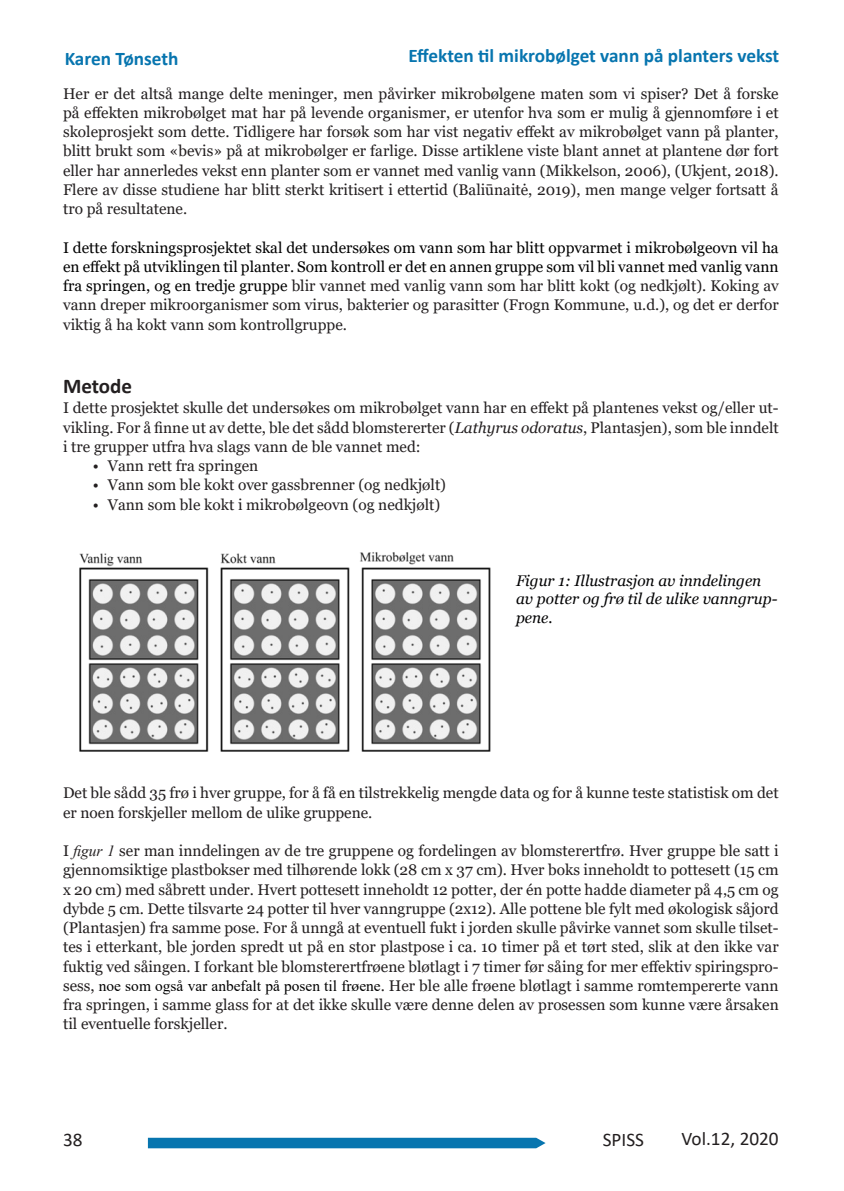
<style>
.page{position:relative;width:844px;height:1191px;background:#fff}
.page>*{position:absolute;margin:0;border:0;box-sizing:border-box;transform-origin:0 0}
.Mellomtittel_1{font:700 21px "Calibri";color:#231f20}
.Topptekst{font:700 19.25px "Calibri";color:#0775af}
.t1{font:19.25px "Calibri";color:#231f20}
.Brødtekst_1{font:15.4px/19.2px "Georgia";color:#231f20;text-align:justify}
.Brødtekst_1-2{font:15.4px/19.2px "Georgia";color:#000;text-align:justify}
.t2{font:italic 15.4px/18.6px "Georgia";color:#020203}
.s1{color:#231f20}
.s2{font-style:italic}
.s3{font-family:"Times New Roman";font-style:italic}
.s4{font-family:"Times New Roman";color:#000}
</style>
<div class="page">
<svg style="left:148px;top:1137px;width:397px;height:11px;background:#1a7fb5"></svg>
<img style="left:79px;top:552px;width:412px;height:200px">
<p class="Topptekst" style="left:65px;top:45px;width:115px">Karen Tønseth</p>
<p class="Topptekst" style="left:408px;top:42px;width:372px">Effekten til mikrobølget vann på planters vekst</p>
<p class="Brødtekst_1" style="left:63px;top:84px;width:717px">Her er det altså mange delte meninger, men påvirker mikrobølgene maten som vi spiser? Det å forske på effekten mikrobølget mat har på levende organismer, er utenfor hva som er mulig å gjennomføre i et skoleprosjekt som dette. Tidligere har forsøk som har vist negativ effekt av mikrobølget vann på planter, blitt brukt som «bevis» på at mikrobølger er farlige. Disse artiklene viste blant annet at plantene dør fort eller har annerledes vekst enn planter som er vannet med vanlig vann (Mikkelson, 2006), (Ukjent, 2018).<br>Flere av disse studiene har blitt sterkt kritisert i ettertid (Baliūnaitė, 2019), men mange velger fortsatt å tro på resultatene.</p>
<p class="Brødtekst_1-2" style="left:63px;top:238px;width:717px">I dette forskningsprosjektet skal det undersøkes om vann som har blitt oppvarmet i mikrobølgeovn vil ha en effekt på utviklingen til planter. Som kontroll er det en annen gruppe som vil bli vannet med vanlig vann fra springen, og en tredje gruppe <span class="s1">blir vannet med vanlig vann som har blitt kokt (og nedkjølt). Koking av vann dreper mikroorganismer som virus, bakterier og parasitter (Frogn Kommune, u.d.), og det er derfor viktig å ha kokt vann som kontrollgruppe.</span></p>
<p class="Mellomtittel_1" style="left:63px;top:371px;width:70px">Metode</p>
<p class="Brødtekst_1" style="left:63px;top:398px;width:717px">I dette prosjektet skulle det undersøkes om mikrobølget vann har en effekt på plantenes vekst og/eller ut&shy;vikling. For å finne ut av dette, ble det sådd blomstererter (<span class="s2">Lathyrus odoratus</span>, Plantasjen), som ble inndelt i tre grupper utfra hva slags vann de ble vannet med:</p>
<p class="Brødtekst_1" style="left:93px;top:456px;width:167px">• Vann rett fra springen</p>
<p class="Brødtekst_1" style="left:93px;top:475px;width:354px">• Vann som ble kokt over gassbrenner (og nedkjølt)</p>
<p class="Brødtekst_1" style="left:93px;top:495px;width:349px">• Vann som ble kokt i mikrobølgeovn (og nedkjølt)</p>
<p class="t2" style="left:516px;top:571px;width:263px">Figur 1: Illustrasjon av inndelingen av potter og frø til de ulike vanngrup&shy;pene.</p>
<p class="Brødtekst_1" style="left:63px;top:783px;width:717px">Det ble sådd 35 frø i hver gruppe, for å få en tilstrekkelig mengde data og for å kunne teste statistisk om det er noen forskjeller mellom de ulike gruppene.</p>
<p class="Brødtekst_1" style="left:63px;top:841px;width:717px">I <span class="s3">figur 1</span> ser man inndelingen av de tre gruppene og fordelingen av blomsterertfrø. Hver gruppe ble satt i gjennomsiktige plastbokser med tilhørende lokk (28 cm x 37 cm). Hver boks inneholdt to pottesett (15 cm x 20 cm) med såbrett under. Hvert pottesett inneholdt 12 potter, der én potte hadde diameter på 4,5 cm og dybde 5 cm. Dette tilsvarte 24 potter til hver vanngruppe (2x12). Alle pottene ble fylt med økologisk såjord (Plantasjen) fra samme pose. For å unngå at eventuell fukt i jorden skulle påvirke vannet som skulle tilset&shy;tes i etterkant, ble jorden spredt ut på en stor plastpose i ca. 10 timer på et tørt sted, slik at den ikke var fuktig ved såingen. I forkant ble blomsterertfrøene bløtlagt i 7 timer før såing for mer effektiv spiringspro&shy;sess, <span class="s4">noe som også var anbefalt på posen til frøene</span>. Her ble alle frøene bløtlagt i samme romtempererte vann fra springen, i samme glass for at det ikke skulle være denne delen av prosessen som kunne være årsaken til eventuelle forskjeller.</p>
<p class="t1" style="left:63px;top:1126px;width:21px">38</p>
<p class="t1" style="left:602px;top:1126px;width:43px">SPISS</p>
<p class="t1" style="left:681px;top:1125px;width:99px">Vol.12, 2020</p>
</div>
